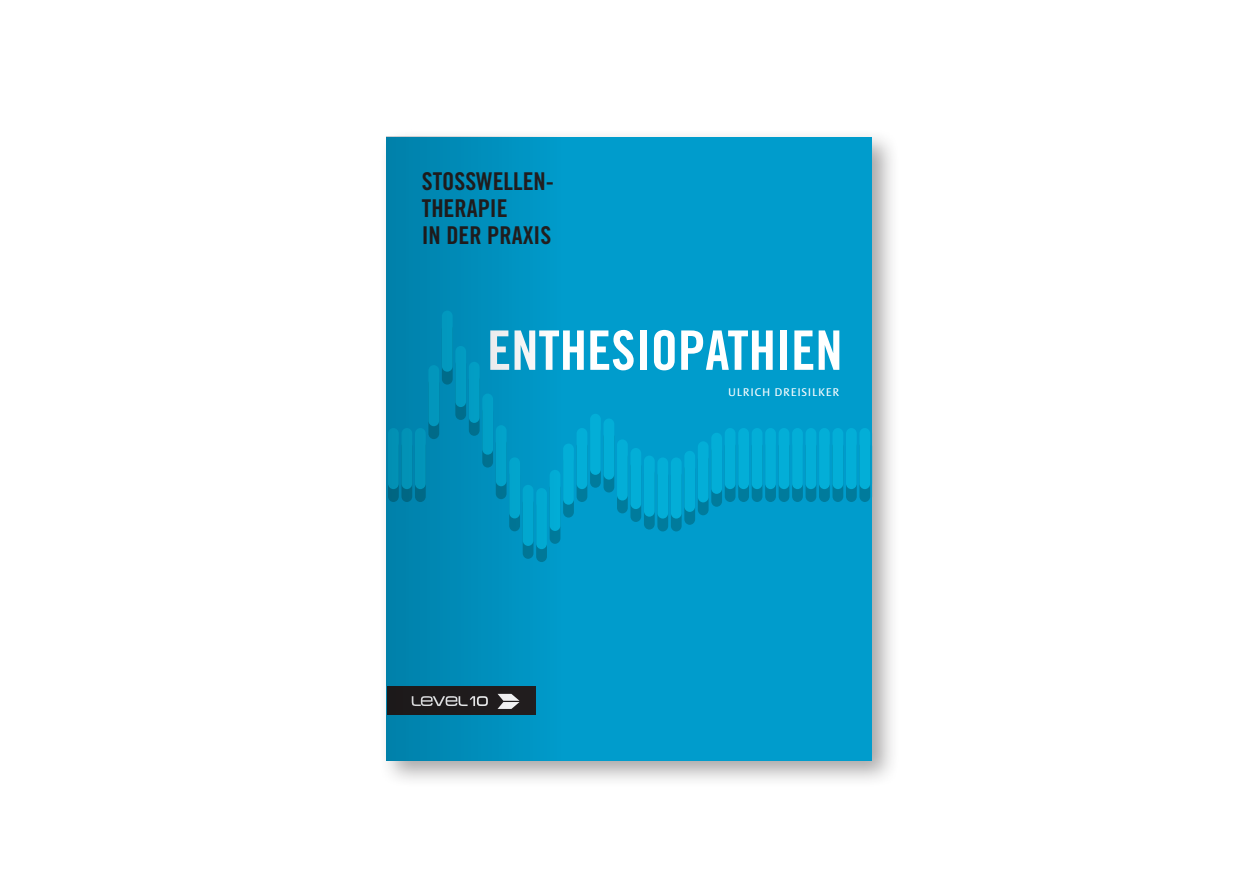
<style>
.page{position:relative;width:1259px;height:893px;background:#fff}
.page>*{position:absolute;margin:0;border:0;box-sizing:border-box;transform-origin:0 0}
.t1{font:54.6px "Trade Gothic LT Std Bd Cn 20";color:#fff}
.t2{font:24.6px/27.3px "Trade Gothic LT Std Bd Cn 20";color:#231f20}
.t3{font:10.8px "DTL Argo ST";letter-spacing:.11em;color:#fff}
</style>
<div class="page">
<div style="left:378px;top:128px;width:522px;height:660px;background:#231f20;opacity:.4"></div>
<div style="left:387px;top:137px;width:485px;height:623px;background:#009ccc"></div>
<div style="left:563px;top:456px;width:11px;height:62px;background:#007b9c;border-radius:5px"></div>
<div style="left:576px;top:441px;width:11px;height:61px;background:#007b9c;border-radius:5px"></div>
<div style="left:590px;top:427px;width:11px;height:61px;background:#007b9c;border-radius:5px"></div>
<div style="left:603px;top:431px;width:11px;height:61px;background:#007b9c;border-radius:5px"></div>
<div style="left:617px;top:452px;width:11px;height:61px;background:#007b9c;border-radius:5px"></div>
<div style="left:630px;top:461px;width:11px;height:61px;background:#007b9c;border-radius:5px"></div>
<div style="left:644px;top:468px;width:11px;height:62px;background:#007b9c;border-radius:5px"></div>
<div style="left:657px;top:470px;width:11px;height:61px;background:#007b9c;border-radius:5px"></div>
<div style="left:671px;top:470px;width:10px;height:61px;background:#007b9c;border-radius:5px"></div>
<div style="left:684px;top:464px;width:11px;height:61px;background:#007b9c;border-radius:5px"></div>
<div style="left:698px;top:454px;width:10px;height:61px;background:#007b9c;border-radius:5px"></div>
<div style="left:711px;top:446px;width:11px;height:61px;background:#007b9c;border-radius:5px"></div>
<div style="left:725px;top:441px;width:10px;height:61px;background:#007b9c;border-radius:5px"></div>
<div style="left:738px;top:441px;width:11px;height:61px;background:#007b9c;border-radius:5px"></div>
<div style="left:751px;top:441px;width:11px;height:61px;background:#007b9c;border-radius:5px"></div>
<div style="left:765px;top:441px;width:11px;height:61px;background:#007b9c;border-radius:5px"></div>
<div style="left:778px;top:441px;width:11px;height:61px;background:#007b9c;border-radius:5px"></div>
<div style="left:792px;top:441px;width:11px;height:61px;background:#007b9c;border-radius:5px"></div>
<div style="left:805px;top:441px;width:11px;height:61px;background:#007b9c;border-radius:5px"></div>
<div style="left:819px;top:441px;width:11px;height:61px;background:#007b9c;border-radius:5px"></div>
<div style="left:832px;top:441px;width:11px;height:61px;background:#007b9c;border-radius:5px"></div>
<div style="left:846px;top:441px;width:10px;height:61px;background:#007b9c;border-radius:5px"></div>
<div style="left:859px;top:441px;width:11px;height:61px;background:#007b9c;border-radius:5px"></div>
<div style="left:563px;top:444px;width:11px;height:61px;background:#03aed7;border-radius:5px"></div>
<div style="left:576px;top:428px;width:11px;height:61px;background:#03aed7;border-radius:5px"></div>
<div style="left:590px;top:414px;width:11px;height:61px;background:#03aed7;border-radius:5px"></div>
<div style="left:603px;top:418px;width:11px;height:62px;background:#03aed7;border-radius:5px"></div>
<div style="left:617px;top:439px;width:11px;height:61px;background:#03aed7;border-radius:5px"></div>
<div style="left:630px;top:448px;width:11px;height:61px;background:#03aed7;border-radius:5px"></div>
<div style="left:644px;top:456px;width:11px;height:61px;background:#03aed7;border-radius:5px"></div>
<div style="left:657px;top:457px;width:11px;height:62px;background:#03aed7;border-radius:5px"></div>
<div style="left:671px;top:457px;width:10px;height:62px;background:#03aed7;border-radius:5px"></div>
<div style="left:684px;top:451px;width:11px;height:61px;background:#03aed7;border-radius:5px"></div>
<div style="left:698px;top:441px;width:10px;height:61px;background:#03aed7;border-radius:5px"></div>
<div style="left:711px;top:433px;width:11px;height:61px;background:#03aed7;border-radius:5px"></div>
<div style="left:725px;top:428px;width:10px;height:61px;background:#03aed7;border-radius:5px"></div>
<div style="left:738px;top:428px;width:11px;height:61px;background:#03aed7;border-radius:5px"></div>
<div style="left:751px;top:428px;width:11px;height:61px;background:#03aed7;border-radius:5px"></div>
<div style="left:765px;top:428px;width:11px;height:61px;background:#03aed7;border-radius:5px"></div>
<div style="left:778px;top:428px;width:11px;height:61px;background:#03aed7;border-radius:5px"></div>
<div style="left:792px;top:428px;width:11px;height:61px;background:#03aed7;border-radius:5px"></div>
<div style="left:805px;top:428px;width:11px;height:61px;background:#03aed7;border-radius:5px"></div>
<div style="left:819px;top:428px;width:11px;height:61px;background:#03aed7;border-radius:5px"></div>
<div style="left:832px;top:428px;width:11px;height:61px;background:#03aed7;border-radius:5px"></div>
<div style="left:846px;top:428px;width:10px;height:61px;background:#03aed7;border-radius:5px"></div>
<div style="left:859px;top:428px;width:11px;height:61px;background:#03aed7;border-radius:5px"></div>
<svg style="left:867px;top:755px;width:12px;height:12px"></svg>
<svg style="left:387px;top:137px;width:174px;height:623px"></svg>
<p class="t2" style="left:422px;top:167px;width:134px">STOSSWELLEN-<br>THERAPIE<br>IN DER PRAXIS</p>
<h1 class="t1" style="left:487px;top:317px;width:357px">ENTHESIOPATHIEN</h1>
<p class="t3" style="left:728px;top:385px;width:112px">ULRICH DREISILKER</p>
</div>
